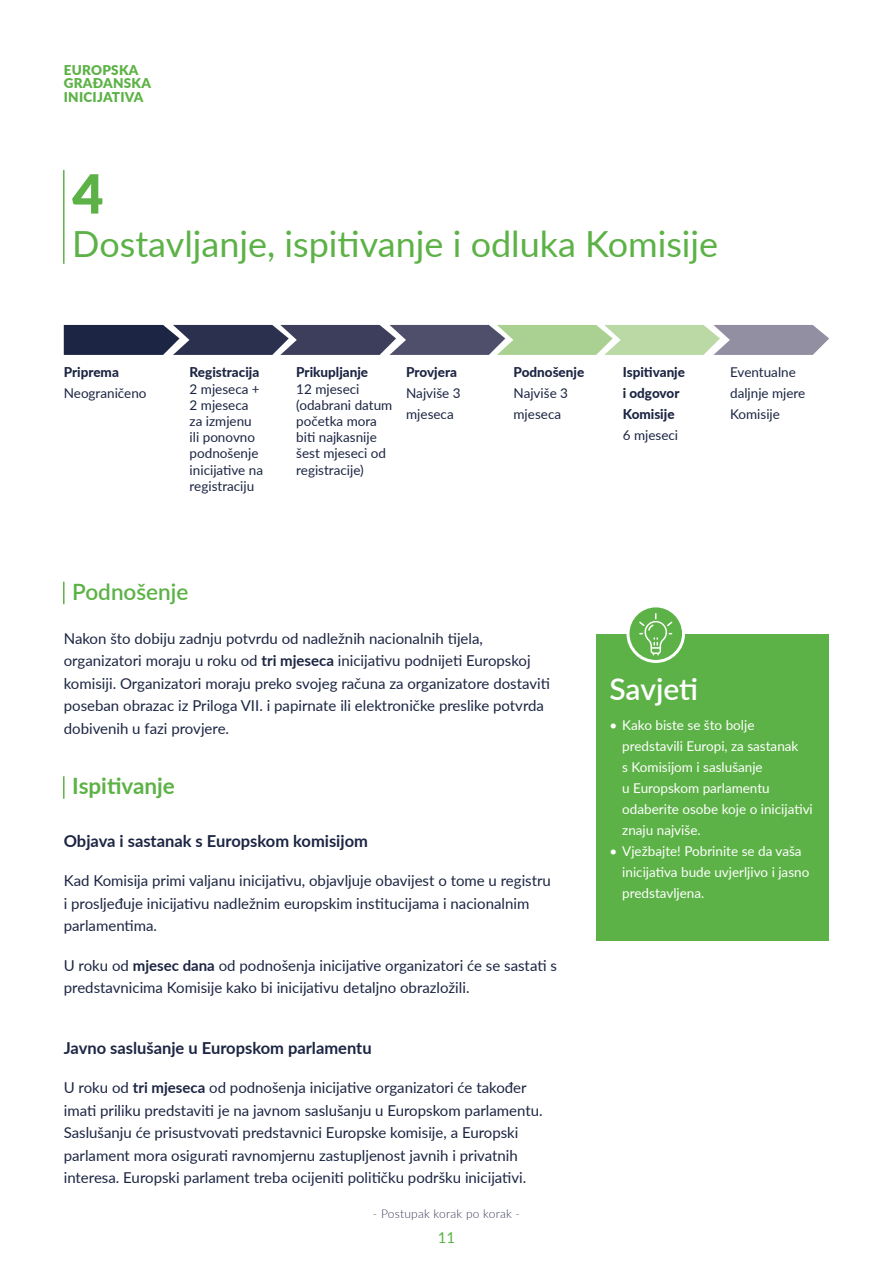
<style>
.page{position:relative;width:893px;height:1263px;background:#fff}
.page>*{position:absolute;margin:0;border:0;box-sizing:border-box;transform-origin:0 0}
.Inner_accent_color_number{font:900 54px "Lato";color:#5cb246}
.Inner_accent_title_1{font:36px "Lato";color:#5cb246}
.Box_light_title_1{font:600 30px "Lato";letter-spacing:-.005em;color:#fff}
.Inner_accent_title_2{font:700 22.5px "Lato";color:#5cb246}
.Inner_accent_title_2-2{font:600 22.5px "Lato";color:#5cb246}
.Inner_accent_title_3{font:700 16.5px "Lato";color:#1c2543}
.t1{font:15px/22.5px "Lato";color:#1c2543}
.t2{font:15px "Lato";color:#5cb246}
.Box_text_dark{font:13.5px/16.2px "Lato";color:#1c2543}
.t3{font:13.5px/21px "Lato";color:#fff}
.Box_text_dark-2{font:800 13.5px/21px "Lato";color:#1c2543}
.t4{font:900 13.5px/13.5px "Lato";letter-spacing:.02em;color:#5cb246}
.t5{font:300 12px "Lato";letter-spacing:.02em;color:#3c3e5c}
.s1{font-weight:700}
</style>
<div class="page">
<hr style="left:63px;top:170px;width:2px;height:94px;background:#5cb246">
<svg style="left:64px;top:325px;width:765px;height:30px;background:#717b7f"></svg>
<hr style="left:63px;top:582px;width:2px;height:22px;background:#5cb246">
<hr style="left:63px;top:776px;width:2px;height:23px;background:#5cb246">
<div style="left:597px;top:634px;width:232px;height:306px;background:#5cb246"></div>
<svg style="left:628px;top:606px;width:55px;height:55px"></svg>
<div style="left:626px;top:604px;width:59px;height:59px;border:3px solid #fff;border-radius:50%"></div>
<svg style="left:639px;top:613px;width:33px;height:42px"></svg>
<p class="t4" style="left:64px;top:62px;width:89px">EUROPSKA<br>GRAĐANSKA<br>INICIJATIVA</p>
<p class="Inner_accent_color_number" style="left:72px;top:153px;width:33px">4</p>
<p class="Inner_accent_title_1" style="left:72px;top:218px;width:647px">Dostavljanje, ispitivanje i odluka Komisije</p>
<p class="Box_text_dark-2" style="left:64px;top:361px;width:57px">Priprema</p>
<p class="Box_text_dark" style="left:64px;top:385px;width:84px">Neograničeno</p>
<p class="Box_text_dark-2" style="left:190px;top:361px;width:71px">Registracija</p>
<p class="Box_text_dark" style="left:190px;top:380px;width:75px">2 mjeseca +<br>2 mjeseca za izmjenu ili ponovno podnošenje inicijative na registraciju</p>
<p class="Box_text_dark-2" style="left:296px;top:361px;width:73px">Prikupljanje</p>
<p class="Box_text_dark" style="left:296px;top:380px;width:98px">12 mjeseci (odabrani datum početka mora biti najkasnije šest mjeseci od registracije)</p>
<p class="Box_text_dark-2" style="left:406px;top:361px;width:52px">Provjera</p>
<p class="Box_text_dark" style="left:406px;top:382px;width:56px;line-height:21px">Najviše 3 mjeseca</p>
<p class="Box_text_dark-2" style="left:514px;top:361px;width:72px">Podnošenje</p>
<p class="Box_text_dark" style="left:514px;top:382px;width:56px;line-height:21px">Najviše 3 mjeseca</p>
<p class="Box_text_dark-2" style="left:623px;top:361px;width:64px">Ispitivanje i odgovor<br>Komisije</p>
<p class="Box_text_dark" style="left:623px;top:427px;width:57px">6 mjeseci</p>
<p class="Box_text_dark" style="left:730px;top:361px;width:77px;line-height:21px">Eventualne daljnje mjere<br>Komisije</p>
<p class="Inner_accent_title_2-2" style="left:72px;top:575px;width:118px">Podnošenje</p>
<p class="t1" style="left:64px;top:626px;width:488px">Nakon što dobiju zadnju potvrdu od nadležnih nacionalnih tijela, organizatori moraju u roku od <span class="s1">tri mjeseca</span> inicijativu podnijeti Europskoj komisiji. Organizatori moraju preko svojeg računa za organizatore dostaviti poseban obrazac iz Priloga VII. i papirnate ili elektroničke preslike potvrda dobivenih u fazi provjere.</p>
<p class="Inner_accent_title_2" style="left:72px;top:770px;width:104px">Ispitivanje</p>
<p class="Inner_accent_title_3" style="left:64px;top:828px;width:306px">Objava i sastanak s Europskom komisijom</p>
<p class="t1" style="left:64px;top:869px;width:489px">Kad Komisija primi valjanu inicijativu, objavljuje obavijest o tome u registru i prosljeđuje inicijativu nadležnim europskim institucijama i nacionalnim parlamentima.</p>
<p class="t1" style="left:64px;top:953px;width:495px">U roku od <span class="s1">mjesec dana</span> od podnošenja inicijative organizatori će se sastati s predstavnicima Komisije kako bi inicijativu detaljno obrazložili.</p>
<p class="Inner_accent_title_3" style="left:64px;top:1036px;width:309px">Javno saslušanje u Europskom parlamentu</p>
<p class="t1" style="left:64px;top:1076px;width:480px">U roku od <span class="s1">tri mjeseca</span> od podnošenja inicijative organizatori će također imati priliku predstaviti je na javnom saslušanju u Europskom parlamentu.<br>Saslušanju će prisustvovati predstavnici Europske komisije, a Europski parlament mora osigurati ravnomjernu zastupljenost javnih i privatnih interesa. Europski parlament treba ocijeniti političku podršku inicijativi.</p>
<p class="t5" style="left:373px;top:1206px;width:149px">- Postupak korak po korak -</p>
<p class="t2" style="left:438px;top:1227px;width:19px">11</p>
<p class="Box_light_title_1" style="left:609px;top:668px;width:90px">Savjeti</p>
<p class="t3" style="left:622px;top:714px;width:192px;text-indent:-13px">• Kako biste se što bolje predstavili Europi, za sastanak<br>s Komisijom i saslušanje<br>u Europskom parlamentu odaberite osobe koje o inicijativi znaju najviše.</p>
<p class="t3" style="left:622px;top:840px;width:189px;text-indent:-13px">• Vježbajte! Pobrinite se da vaša inicijativa bude uvjerljivo i jasno predstavljena.</p>
</div>
